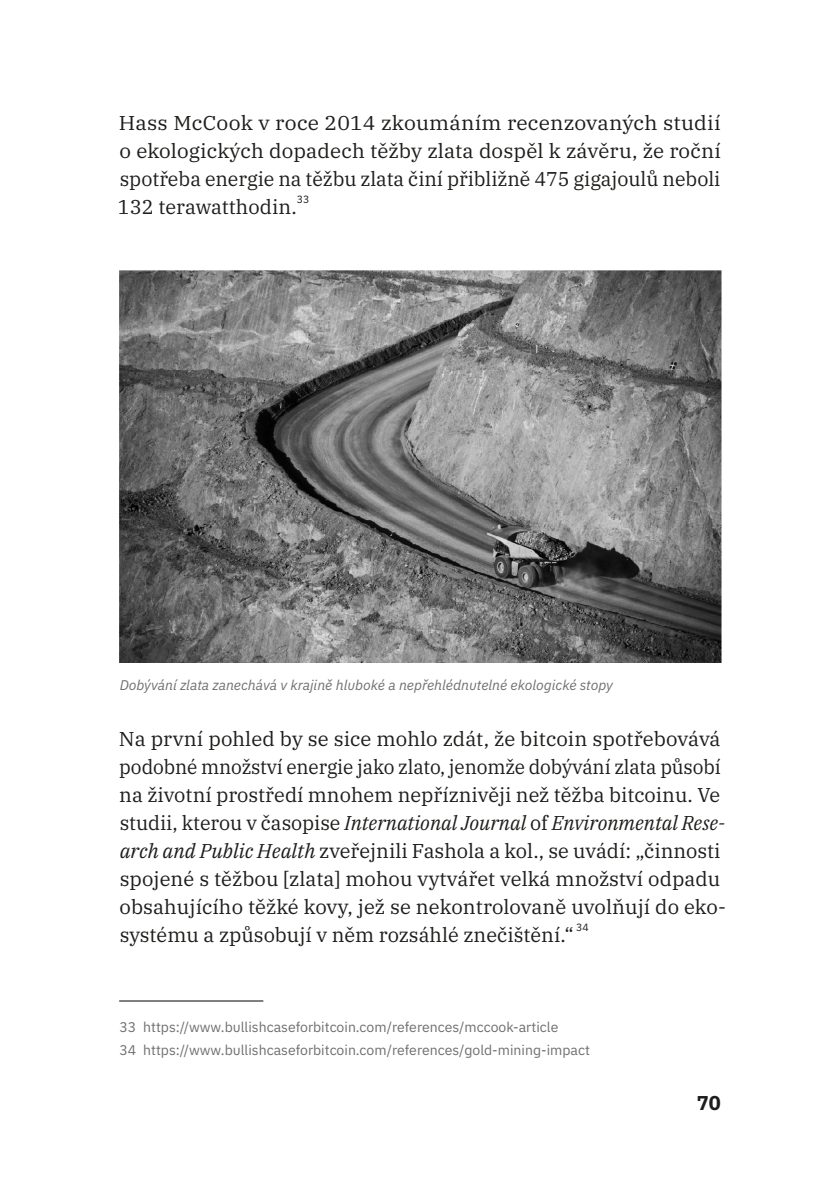
<style>
.page{position:relative;width:840px;height:1191px;background:#fff}
.page>*{position:absolute;margin:0;border:0;box-sizing:border-box;transform-origin:0 0}
.t1{font:20px/28px "IBM Plex Serif";color:#1d1d1b}
.t2{font:20px/28px "IBM Plex Serif";color:#1d1d1b;text-align:justify;scale:1.05 1}
.t3{font:700 20px "Braiins Sans";color:#1d1d1b}
.t4{font:14px/22.6px "Braiins Sans";color:#6f6f6f}
.t5{font:italic 14px "Braiins Sans";color:#6f6f6f}
.t6{font:10.4px "Braiins Sans";color:#1d1d1b}
.s1{font-style:italic}
</style>
<div class="page">
<img style="left:119px;top:270px;width:601px;height:392px">
<hr style="left:119px;top:1000px;width:144px;height:1px;background:#000">
<p class="t2" style="left:118px;top:107px;width:575px">Hass McCook v roce 2014 zkoumáním recenzovaných studií o ekologických dopadech těžby zlata dospěl k závěru, že roční spotřeba energie na těžbu zlata činí přibližně 475 gigajoulů neboli 132 terawatthodin.</p>
<p class="t6" style="left:296px;top:191px;width:14px">33</p>
<p class="t5" style="left:120px;top:674px;width:494px">Dobývání zlata zanechává v krajině hluboké a nepřehlédnutelné ekologické stopy</p>
<p class="t1" style="left:119px;top:723px;width:608px">Na první pohled by se sice mohlo zdát, že bitcoin spotřebovává podobné množství energie jako zlato, jenomže dobývání zlata působí na životní prostředí mnohem nepříznivěji než těžba bitcoinu. Ve studii, kterou v časopise <span class="s1">International Journal</span> of <span class="s1">Environmental Rese‑ arch and Public Health</span> zveřejnili Fashola a kol., se uvádí: „činnosti spojené s těžbou [zlata] mohou vytvářet velká množství odpadu obsahujícího těžké kovy, jež se nekontrolovaně uvolňují do eko&shy;systému a způsobují v něm rozsáhlé znečištění.“</p>
<p class="t6" style="left:576px;top:919px;width:14px">34</p>
<p class="t4" style="left:119px;top:1014px;width:472px">33 https://www.bullishcaseforbitcoin.com/references/mccook-article<br>34 https://www.bullishcaseforbitcoin.com/references/gold-mining-impact</p>
<p class="t3" style="left:696px;top:1087px;width:25px">70</p>
</div>
